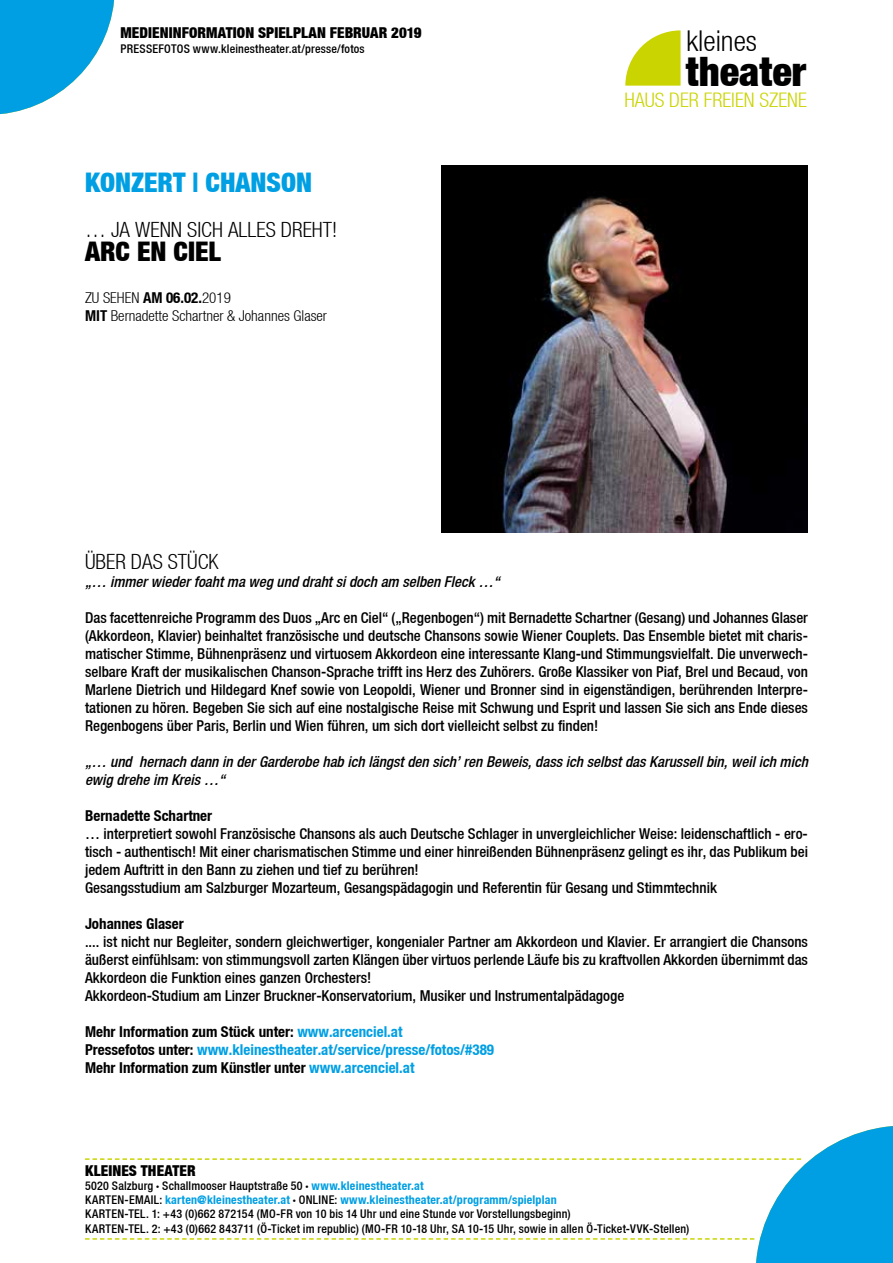
<style>
.page{position:relative;width:893px;height:1263px;background:#fff}
.page>*{position:absolute;margin:0;border:0;box-sizing:border-box;transform-origin:0 0}
.t1{font:40.5px "Helvetica Neue Black Cond";color:#000}
.t2{font:28.65px "Helvetica Neue Light Cond";color:#000}
.t3{font:27px "Helvetica Neue Black Cond";color:#009fe3}
.t4{font:27px "Helvetica Neue Black Cond";color:#000}
.t5{font:21px "Helvetica Neue Light Cond";color:#000}
.t6{font:20.1px "Helvetica Neue Light Cond";color:#cad400}
.t7{font:15px/18px "Helvetica Neue Medium Cond";color:#000}
.t8{font:15px/18px "Helvetica Neue Medium Cond Obl";color:#000}
.t9{font:15px/18px "Helvetica Neue Bold Cond";color:#009fe3}
.t10{font:15px/18px "Helvetica Neue Light Cond";color:#000}
.t11{font:15px "Helvetica Neue Black Cond";letter-spacing:.005em;color:#000}
.t12{font:15px "Helvetica Neue Bold Cond";color:#000}
.t13{font:12px/14.2px "Helvetica Neue Medium Cond";letter-spacing:.015em;color:#000}
.t14{font:12px "Helvetica Neue Bold Cond";letter-spacing:.015em;color:#009fe3}
.s1{font-family:"Helvetica Neue Bold Cond"}
.s2{color:#000}
.s3{font-family:"Helvetica Neue Black Cond"}
.s4{font-family:"Helvetica Neue Bold Cond";color:#009fe3}
.s5{font-family:"Helvetica Neue Medium Cond";color:#000}
.s6{font-family:"Helvetica Neue Black Cond";color:#000}
</style>
<div class="page">
<svg style="left:625px;top:30px;width:56px;height:56px"></svg>
<svg style="left:85px;top:1126px;width:808px;height:137px"></svg>
<svg style="left:0;top:0;width:114px;height:114px"></svg>
<img style="left:442px;top:166px;width:366px;height:366px">
<p class="t11" style="left:120px;top:24px;width:303px">MEDIENINFORMATION SPIELPLAN FEBRUAR 2019</p>
<p class="t13" style="left:120px;top:41px;width:246px">PRESSEFOTOS www.kleinestheater.at/presse/fotos</p>
<h3 class="t3" style="left:85px;top:166px;width:228px">KONZERT | CHANSON</h3>
<h3 class="t5" style="left:85px;top:217px;width:254px">… JA WENN SICH ALLES DREHT!</h3>
<h3 class="t4" style="left:85px;top:235px;width:138px">ARC EN CIEL</h3>
<p class="t10" style="left:85px;top:288px;width:244px">ZU SEHEN <span class="s1">AM 06.02.</span>2019<br><span class="s1">MIT</span> Bernadette Schartner &amp; Johannes Glaser</p>
<h2 class="t2" style="left:686px;top:25px;width:72px">kleines</h2>
<h1 class="t1" style="left:686px;top:46px;width:122px">theater</h1>
<h3 class="t6" style="left:624px;top:88px;width:184px">HAUS DER FREIEN SZENE</h3>
<h3 class="t5" style="left:85px;top:549px;width:135px">ÜBER DAS STÜCK</h3>
<p class="t8" style="left:85px;top:572px;width:416px">„… immer wieder foaht ma weg und draht si doch am selben Fleck …“</p>
<p class="t7" style="left:85px;top:608px;width:724px;text-align:justify">Das facettenreiche Programm des Duos „Arc en Ciel“ („Regenbogen“) mit Bernadette Schartner (Gesang) und Johannes Glaser (Akkordeon, Klavier) beinhaltet französische und deutsche Chansons sowie Wiener Couplets. Das Ensemble bietet mit charis&shy;matischer Stimme, Bühnenpräsenz und virtuosem Akkordeon eine interessante Klang-und Stimmungsvielfalt. Die unverwech&shy;selbare Kraft der musikalischen Chanson-Sprache trifft ins Herz des Zuhörers. Große Klassiker von Piaf, Brel und Becaud, von Marlene Dietrich und Hildegard Knef sowie von Leopoldi, Wiener und Bronner sind in eigenständigen, berührenden Interpre&shy;tationen zu hören. Begeben Sie sich auf eine nostalgische Reise mit Schwung und Esprit und lassen Sie sich ans Ende dieses Regenbogens über Paris, Berlin und Wien führen, um sich dort vielleicht selbst zu finden!</p>
<p class="t8" style="left:85px;top:752px;width:724px">„… und hernach dann in der Garderobe hab ich längst den sich’ ren Beweis, dass ich selbst das Karussell bin, weil ich mich ewig drehe im Kreis …“</p>
<p class="t12" style="left:85px;top:806px;width:129px">Bernadette Schartner</p>
<p class="t7" style="left:85px;top:824px;width:724px">… interpretiert sowohl Französische Chansons als auch Deutsche Schlager in unvergleichlicher Weise: leidenschaftlich - ero&shy;tisch - authentisch! Mit einer charismatischen Stimme und einer hinreißenden Bühnenpräsenz gelingt es ihr, das Publikum bei jedem Auftritt in den Bann zu ziehen und tief zu berühren!<br>Gesangsstudium am Salzburger Mozarteum, Gesangspädagogin und Referentin für Gesang und Stimmtechnik</p>
<p class="t12" style="left:85px;top:914px;width:100px">Johannes Glaser</p>
<p class="t7" style="left:85px;top:932px;width:724px">.... ist nicht nur Begleiter, sondern gleichwertiger, kongenialer Partner am Akkordeon und Klavier. Er arrangiert die Chansons äußerst einfühlsam: von stimmungsvoll zarten Klängen über virtuos perlende Läufe bis zu kraftvollen Akkorden übernimmt das Akkordeon die Funktion eines ganzen Orchesters!<br>Akkordeon-Studium am Linzer Bruckner-Konservatorium, Musiker und Instrumentalpädagoge</p>
<p class="t9" style="left:85px;top:1022px;width:410px"><span class="s2">Mehr Information zum Stück unter:</span> www.arcenciel.at<br><span class="s2">Pressefotos unter:</span> www.kleinestheater.at/service/presse/fotos/#389<br><span class="s2">Mehr Information zum Künstler unter</span> www.arcenciel.at</p>
<p class="t11" style="left:85px;top:1161px;width:112px">KLEINES THEATER</p>
<p class="t13" style="left:85px;top:1178px;width:340px">5020 Salzburg <span class="s3">·</span> Schallmooser Hauptstraße 50 <span class="s3">·</span> <span class="s4">www.kleinestheater.at</span></p>
<p class="t14" style="left:85px;top:1192px;width:473px"><span class="s5">KARTEN-EMAIL:</span> karten@kleinestheater.at <span class="s6">·</span> <span class="s5">ONLINE:</span> www.kleinestheater.at/programm/spielplan</p>
<p class="t13" style="left:85px;top:1207px;width:606px">KARTEN-TEL. 1: +43 (0)662 872154 (MO-FR von 10 bis 14 Uhr und eine Stunde vor Vorstellungsbeginn)<br>KARTEN-TEL. 2: +43 (0)662 843711 (Ö-Ticket im republic) (MO-FR 10-18 Uhr, SA 10-15 Uhr, sowie in allen Ö-Ticket-VVK-Stellen)</p>
</div>
